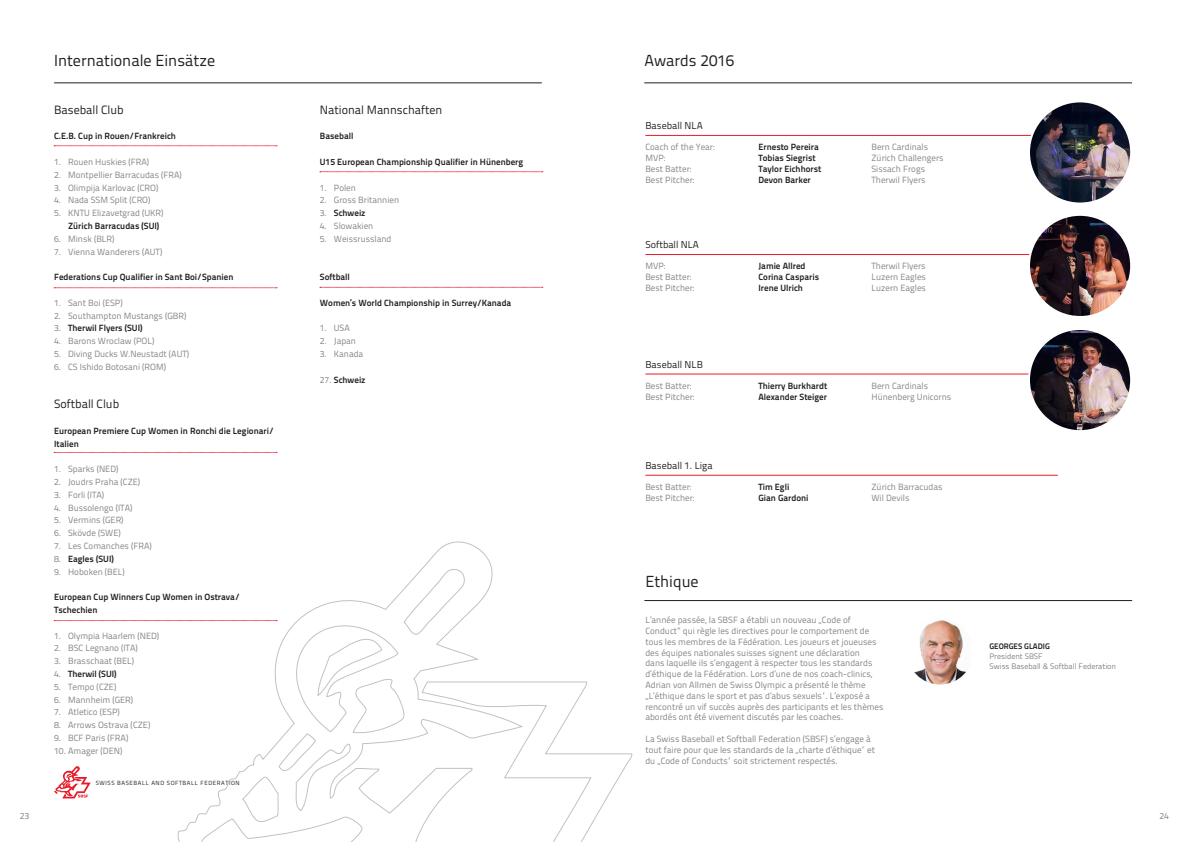
<style>
.page{position:relative;width:1191px;height:842px;background:#fff}
.page>*{position:absolute;margin:0;border:0;box-sizing:border-box;transform-origin:0 0}
.t1{font:16px "Titillium Text 22 L";color:#231f20}
.t2{font:12px "Titillium Text 22 L";color:#231f20}
.t3{font:10px "Titillium Text 22 L";color:#231f20}
.t4{font:9px/10.8px "Titillium Text 22 L";color:#828681}
.t5{font:700 9px/12.8px "Titillium Text 22 L";color:#231f20}
.t6{font:8px "Titillium Text 22 L";color:#828681}
.t7{font:700 8px "Titillium Text 22 L";color:#231f20}
.t8{font:6px "Titillium Text 22 L";letter-spacing:.1em;color:#231f20}
.s1{font-weight:400;color:#828681}
</style>
<div class="page">
<hr style="left:54px;top:82px;width:488px;height:1px;background:#231f20">
<svg style="left:54px;top:146px;width:223px;height:1px"></svg>
<svg style="left:320px;top:171px;width:223px;height:1px"></svg>
<svg style="left:320px;top:287px;width:223px;height:1px"></svg>
<svg style="left:54px;top:288px;width:223px;height:1px"></svg>
<svg style="left:54px;top:452px;width:223px;height:1px"></svg>
<svg style="left:54px;top:620px;width:123px;height:1px"></svg>
<svg style="left:177px;top:541px;width:316px;height:301px"></svg>
<svg style="left:317px;top:638px;width:66px;height:43px"></svg>
<svg style="left:266px;top:681px;width:367px;height:161px"></svg>
<svg style="left:54px;top:766px;width:37px;height:32px"></svg>
<hr style="left:644px;top:82px;width:488px;height:1px;background:#231f20">
<hr style="left:644px;top:600px;width:488px;height:1px;background:#231f20">
<hr style="left:645px;top:135px;width:412px;height:1px;background:#e61d2b">
<hr style="left:645px;top:254px;width:412px;height:1px;background:#e61d2b">
<hr style="left:645px;top:374px;width:412px;height:1px;background:#e61d2b">
<hr style="left:645px;top:475px;width:412px;height:1px;background:#e61d2b">
<img style="left:914px;top:620px;width:52px;height:63px">
<div style="left:904px;top:616px;width:71px;height:70px;border:2px solid #fff;border-radius:50%"></div>
<img style="left:1029px;top:101px;width:102px;height:103px;border-radius:51px">
<div style="left:1028px;top:100px;width:104px;height:105px;border:2px solid #fff;border-radius:50%"></div>
<img style="left:1029px;top:215px;width:102px;height:102px;border-radius:51px">
<div style="left:1028px;top:214px;width:104px;height:104px;border:2px solid #fff;border-radius:50%"></div>
<img style="left:1029px;top:329px;width:102px;height:102px;border-radius:51px">
<div style="left:1028px;top:328px;width:104px;height:104px;border:2px solid #fff;border-radius:50%"></div>
<p class="t1" style="left:54px;top:48px;width:163px">Internationale Einsätze</p>
<p class="t2" style="left:54px;top:101px;width:71px">Baseball Club</p>
<p class="t5" style="left:54px;top:129px;width:123px">C.E.B. Cup in Rouen/Frankreich</p>
<p class="t4" style="left:54px;top:156px;width:97px">1. Rouen Huskies (FRA)</p>
<p class="t4" style="left:54px;top:169px;width:129px">2. Montpellier Barracudas (FRA)</p>
<p class="t4" style="left:54px;top:181px;width:106px">3. Olimpija Karlovac (CRO)</p>
<p class="t4" style="left:54px;top:194px;width:98px">4. Nada SSM Split (CRO)</p>
<p class="t4" style="left:54px;top:207px;width:111px">5. KNTU Elizavetgrad (UKR)</p>
<p class="t5" style="left:68px;top:219px;width:93px">Zürich Barracudas (SUI)</p>
<p class="t4" style="left:54px;top:233px;width:62px">6. Minsk (BLR)</p>
<p class="t4" style="left:54px;top:245px;width:110px">7. Vienna Wanderers (AUT)</p>
<p class="t5" style="left:54px;top:270px;width:181px">Federations Cup Qualifier in Sant Boi/Spanien</p>
<p class="t4" style="left:54px;top:297px;width:70px">1. Sant Boi (ESP)</p>
<p class="t4" style="left:54px;top:309px;width:134px">2. Southampton Mustangs (GBR)</p>
<p class="t5" style="left:54px;top:321px;width:90px"><span class="s1">3.</span> Therwil Flyers (SUI)</p>
<p class="t4" style="left:54px;top:335px;width:102px">4. Barons Wroclaw (POL)</p>
<p class="t4" style="left:54px;top:348px;width:137px">5. Diving Ducks W.Neustadt (AUT)</p>
<p class="t4" style="left:54px;top:361px;width:113px">6. CS Ishido Botosani (ROM)</p>
<p class="t2" style="left:54px;top:395px;width:67px">Softball Club</p>
<p class="t5" style="left:54px;top:424px;width:221px">European Premiere Cup Women in Ronchi die Legionari/<br>Italien</p>
<p class="t4" style="left:54px;top:463px;width:66px">1. Sparks (NED)</p>
<p class="t4" style="left:54px;top:476px;width:88px">2. Joudrs Praha (CZE)</p>
<p class="t4" style="left:54px;top:489px;width:52px">3. Forli (ITA)</p>
<p class="t4" style="left:54px;top:501px;width:80px">4. Bussolengo (ITA)</p>
<p class="t4" style="left:54px;top:514px;width:71px">5. Vermins (GER)</p>
<p class="t4" style="left:54px;top:527px;width:68px">6. Skövde (SWE)</p>
<p class="t4" style="left:54px;top:540px;width:99px">7. Les Comanches (FRA)</p>
<p class="t5" style="left:54px;top:552px;width:61px"><span class="s1">8.</span> Eagles (SUI)</p>
<p class="t4" style="left:54px;top:565px;width:72px">9. Hoboken (BEL)</p>
<p class="t5" style="left:54px;top:590px;width:187px">European Cup Winners Cup Women in Ostrava/<br>Tschechien</p>
<p class="t4" style="left:54px;top:629px;width:107px">1. Olympia Haarlem (NED)</p>
<p class="t4" style="left:54px;top:642px;width:85px">2. BSC Legnano (ITA)</p>
<p class="t4" style="left:54px;top:655px;width:82px">3. Brasschaat (BEL)</p>
<p class="t5" style="left:54px;top:667px;width:64px"><span class="s1">4.</span> Therwil (SUI)</p>
<p class="t4" style="left:54px;top:681px;width:64px">5. Tempo (CZE)</p>
<p class="t4" style="left:54px;top:693px;width:81px">6. Mannheim (GER)</p>
<p class="t4" style="left:54px;top:706px;width:67px">7. Atletico (ESP)</p>
<p class="t4" style="left:54px;top:719px;width:98px">8. Arrows Ostrava (CZE)</p>
<p class="t4" style="left:54px;top:732px;width:76px">9. BCF Paris (FRA)</p>
<p class="t4" style="left:54px;top:745px;width:70px">10. Amager (DEN)</p>
<p class="t8" style="left:96px;top:778px;width:146px">SWISS BASEBALL AND SOFTBALL FEDERATION</p>
<p class="t2" style="left:320px;top:101px;width:124px">National Mannschaften</p>
<p class="t5" style="left:320px;top:129px;width:35px">Baseball</p>
<p class="t5" style="left:320px;top:155px;width:205px">U15 European Championship Qualifier in Hünenberg</p>
<p class="t4" style="left:320px;top:181px;width:38px">1. Polen</p>
<p class="t4" style="left:320px;top:194px;width:81px">2. Gross Britannien</p>
<p class="t5" style="left:320px;top:206px;width:47px"><span class="s1">3.</span> Schweiz</p>
<p class="t4" style="left:320px;top:220px;width:55px">4. Slowakien</p>
<p class="t4" style="left:320px;top:233px;width:73px">5. Weissrussland</p>
<p class="t5" style="left:320px;top:270px;width:32px">Softball</p>
<p class="t5" style="left:320px;top:296px;width:193px">Women’s World Championship in Surrey/Kanada</p>
<p class="t4" style="left:320px;top:322px;width:32px">1. USA</p>
<p class="t4" style="left:320px;top:335px;width:38px">2. Japan</p>
<p class="t4" style="left:320px;top:348px;width:45px">3. Kanada</p>
<p class="t5" style="left:320px;top:372px;width:47px"><span class="s1">27.</span> Schweiz</p>
<p class="t1" style="left:644px;top:48px;width:92px">Awards 2016</p>
<p class="t3" style="left:645px;top:118px;width:59px">Baseball NLA</p>
<p class="t4" style="left:645px;top:141px;width:71px">Coach of the Year:</p>
<p class="t5" style="left:758px;top:140px;width:62px">Ernesto Pereira</p>
<p class="t4" style="left:871px;top:141px;width:58px">Bern Cardinals</p>
<p class="t4" style="left:645px;top:152px;width:22px">MVP:</p>
<p class="t5" style="left:758px;top:151px;width:59px">Tobias Siegrist</p>
<p class="t4" style="left:871px;top:152px;width:74px">Zürich Challengers</p>
<p class="t4" style="left:645px;top:163px;width:48px">Best Batter:</p>
<p class="t5" style="left:758px;top:162px;width:64px">Taylor Eichhorst</p>
<p class="t4" style="left:871px;top:163px;width:55px">Sissach Frogs</p>
<p class="t4" style="left:645px;top:174px;width:51px">Best Pitcher:</p>
<p class="t5" style="left:758px;top:173px;width:54px">Devon Barker</p>
<p class="t4" style="left:871px;top:174px;width:56px">Therwil Flyers</p>
<p class="t3" style="left:645px;top:237px;width:55px">Softball NLA</p>
<p class="t4" style="left:645px;top:260px;width:22px">MVP:</p>
<p class="t5" style="left:758px;top:259px;width:49px">Jamie Allred</p>
<p class="t4" style="left:871px;top:260px;width:56px">Therwil Flyers</p>
<p class="t4" style="left:645px;top:271px;width:48px">Best Batter:</p>
<p class="t5" style="left:758px;top:270px;width:62px">Corina Casparis</p>
<p class="t4" style="left:871px;top:271px;width:56px">Luzern Eagles</p>
<p class="t4" style="left:645px;top:282px;width:51px">Best Pitcher:</p>
<p class="t5" style="left:758px;top:281px;width:46px">Irene Ulrich</p>
<p class="t4" style="left:871px;top:282px;width:56px">Luzern Eagles</p>
<p class="t3" style="left:645px;top:357px;width:59px">Baseball NLB</p>
<p class="t4" style="left:645px;top:380px;width:48px">Best Batter:</p>
<p class="t5" style="left:758px;top:379px;width:70px">Thierry Burkhardt</p>
<p class="t4" style="left:871px;top:380px;width:58px">Bern Cardinals</p>
<p class="t4" style="left:645px;top:391px;width:51px">Best Pitcher:</p>
<p class="t5" style="left:758px;top:390px;width:70px">Alexander Steiger</p>
<p class="t4" style="left:871px;top:391px;width:81px">Hünenberg Unicorns</p>
<p class="t3" style="left:645px;top:458px;width:69px">Baseball 1. Liga</p>
<p class="t4" style="left:645px;top:481px;width:48px">Best Batter:</p>
<p class="t5" style="left:758px;top:480px;width:32px">Tim Egli</p>
<p class="t4" style="left:871px;top:481px;width:72px">Zürich Barracudas</p>
<p class="t4" style="left:645px;top:492px;width:51px">Best Pitcher:</p>
<p class="t5" style="left:758px;top:491px;width:52px">Gian Gardoni</p>
<p class="t4" style="left:871px;top:492px;width:39px">Wil Devils</p>
<p class="t1" style="left:645px;top:569px;width:55px">Ethique</p>
<p class="t4" style="left:645px;top:614px;width:240px">L’année passée, la SBSF a établi un nouveau „Code of Conduct” qui règle les directives pour le comportement de tous les membres de la Fédération. Les joueurs et joueuses des équipes nationales suisses signent une déclaration<br>dans laquelle ils s’engagent à respecter tous les standards d’éthique de la Fédération. Lors d’une de nos coach-clinics, Adrian von Allmen de Swiss Olympic a présenté le thème „L’éthique dans le sport et pas d’abus sexuels“. L’exposé a rencontré un vif succès auprès des participants et les thèmes abordés ont été vivement discutés par les coaches.</p>
<p class="t4" style="left:645px;top:733px;width:231px">La Swiss Baseball et Softball Federation (SBSF) s’engage à tout faire pour que les standards de la „charte d’éthique“ et du „Code of Conducts“ soit strictement respectés.</p>
<p class="t7" style="left:989px;top:640px;width:62px">GEORGES GLADIG</p>
<p class="t6" style="left:989px;top:650px;width:55px">President SBSF</p>
<p class="t6" style="left:989px;top:660px;width:128px">Swiss Baseball &amp; Softball Federation</p>
<p class="t4" style="left:20px;top:810px;width:11px">23</p>
<p class="t4" style="left:1159px;top:810px;width:11px">24</p>
</div>
